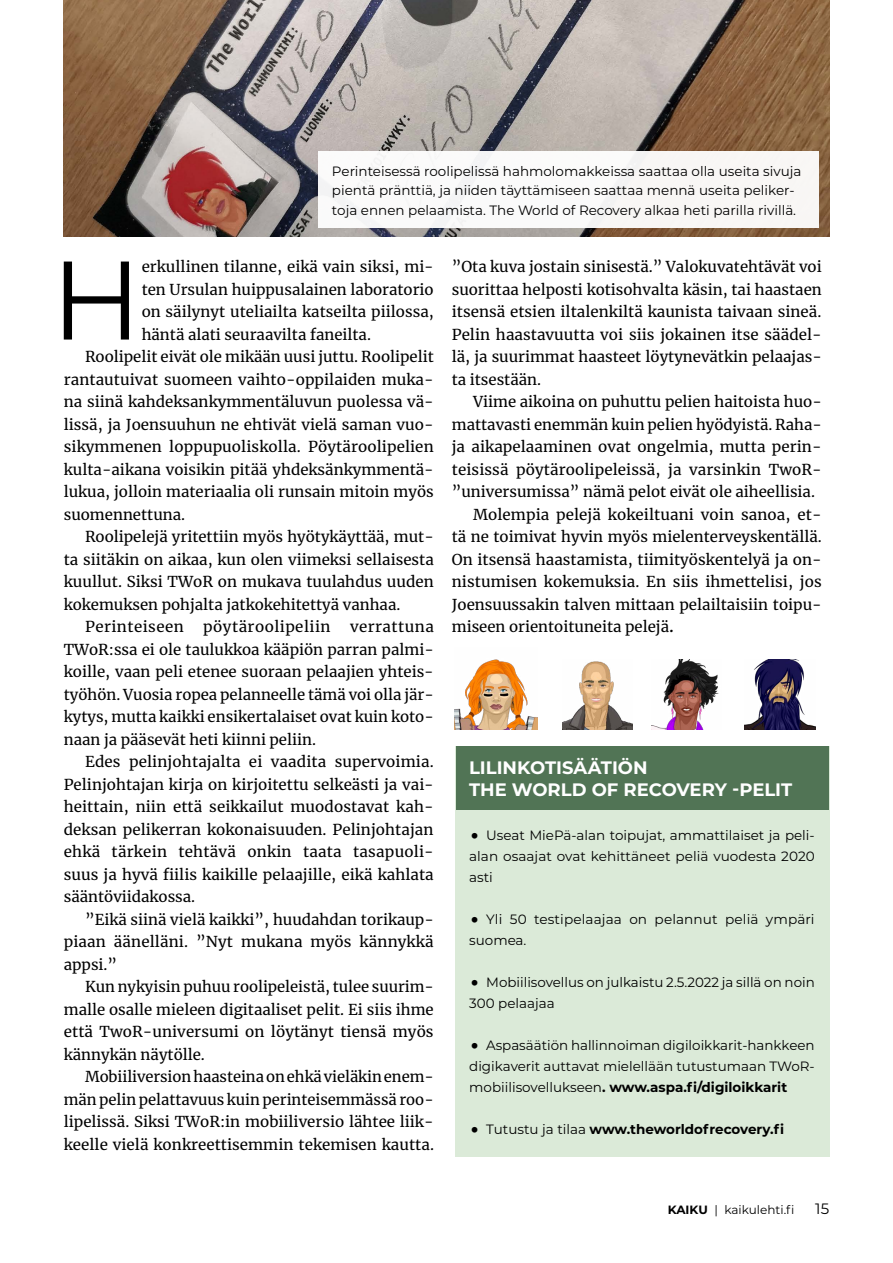
<style>
.page{position:relative;width:893px;height:1263px;background:#fff}
.page>*{position:absolute;margin:0;border:0;box-sizing:border-box;transform-origin:0 0}
.Leipäteksti_ekakappa{font:111.45px "Montserrat";color:#000}
.t1{font:700 18px "Montserrat";color:#fff}
.Leipäteksti{font:15px/22.5px "Merriweather";color:#000;text-align:justify}
.Leipäteksti_ekakappa-2{font:15px/22.5px "Merriweather";color:#000;text-align:justify}
.Leipäteksti-2{font:15px "Merriweather";letter-spacing:.03em;color:#000}
.t2{font:15px "Montserrat";color:#000}
.t3{font:13.5px/21px "Montserrat";color:#000}
.t4{font:700 13.5px "Montserrat";color:#000}
.t5{font:12px "Montserrat";color:#000}
.s1{font-size:18px}
.s2{font-size:37.5px}
.s3{font-weight:700}
.s4{font-weight:400;font-size:37.5px}
.s5{font-weight:400}
</style>
<div class="page">
<div style="left:455px;top:746px;width:374px;height:411px;background:#dbead8"></div>
<img style="left:64px;top:0;width:765px;height:237px">
<img style="left:745px;top:660px;width:70px;height:70px">
<img style="left:455px;top:659px;width:82px;height:71px">
<img style="left:563px;top:661px;width:70px;height:69px">
<img style="left:651px;top:660px;width:68px;height:70px">
<div style="left:318px;top:152px;width:501px;height:76px;background:#fff"></div>
<div style="left:456px;top:746px;width:372px;height:63px;background:#517455"></div>
<p class="t3" style="left:332px;top:160px;width:471px;line-height:19.5px">Perinteisessä roolipelissä hahmolomakkeissa saattaa olla useita sivuja pientä pränttiä, ja niiden täyttämiseen saattaa mennä useita peliker&shy;toja ennen pelaamista. The World of Recovery alkaa heti parilla rivillä.</p>
<p class="Leipäteksti_ekakappa" style="left:51px;top:223px;width:92px">H</p>
<p class="Leipäteksti_ekakappa-2" style="left:142px;top:255px;width:294px">erkullinen tilanne, eikä vain siksi, mi&shy;ten Ursulan huippusalainen laboratorio on säilynyt uteliailta katseilta piilossa, häntä alati seuraavilta faneilta.</p>
<p class="Leipäteksti" style="left:64px;top:345px;width:371px;text-indent:21px">Roolipelit eivät ole mikään uusi juttu. Roolipelit rantautuivat suomeen vaihto-oppilaiden muka&shy;na siinä kahdeksankymmentäluvun puolessa vä&shy;lissä, ja Joensuuhun ne ehtivät vielä saman vuo&shy;sikymmenen loppupuoliskolla. Pöytäroolipelien kulta-aikana voisikin pitää yhdeksänkymmentä&shy;lukua, jolloin materiaalia oli runsain mitoin myös suomennettuna.</p>
<p class="Leipäteksti" style="left:64px;top:525px;width:372px;text-indent:21px">Roolipelejä yritettiin myös hyötykäyttää, mut&shy;ta siitäkin on aikaa, kun olen viimeksi sellaisesta kuullut. Siksi TWoR on mukava tuulahdus uuden kokemuksen pohjalta jatkokehitettyä vanhaa.</p>
<p class="Leipäteksti-2" style="left:85px;top:616px;width:100px">Perinteiseen</p>
<p class="Leipäteksti-2" style="left:203px;top:616px;width:129px">pöytäroolipeliin</p>
<p class="Leipäteksti" style="left:64px;top:615px;width:372px;text-indent:286px">verrattuna TWoR:ssa ei ole taulukkoa kääpiön parran palmi&shy;koille, vaan peli etenee suoraan pelaajien yhteis&shy;työhön. Vuosia ropea pelanneelle tämä voi olla jär&shy;kytys, mutta kaikki ensikertalaiset ovat kuin koto&shy;naan ja pääsevät heti kiinni peliin.</p>
<p class="Leipäteksti" style="left:64px;top:750px;width:371px;text-indent:21px">Edes pelinjohtajalta ei vaadita supervoimia.<br>Pelinjohtajan kirja on kirjoitettu selkeästi ja vai&shy;heittain, niin että seikkailut muodostavat kah&shy;deksan pelikerran kokonaisuuden. Pelinjohtajan ehkä tärkein tehtävä onkin taata tasapuoli&shy;suus ja hyvä fiilis kaikille pelaajille, eikä kahlata sääntöviidakossa.</p>
<p class="Leipäteksti" style="left:64px;top:907px;width:371px;text-indent:21px">”Eikä siinä vielä kaikki”, huudahdan torikaup&shy;piaan äänelläni. ”Nyt mukana myös kännykkä appsi.”</p>
<p class="Leipäteksti" style="left:64px;top:975px;width:371px;text-indent:21px">Kun nykyisin puhuu roolipeleistä, tulee suurim&shy;malle osalle mieleen digitaaliset pelit. Ei siis ihme että TwoR-universumi on löytänyt tiensä myös kännykän näytölle.</p>
<p class="Leipäteksti" style="left:64px;top:1065px;width:372px;text-indent:21px">Mobiiliversion haasteina on ehkä vieläkin enem&shy;män pelin pelattavuus kuin perinteisemmässä roo&shy;lipelissä. Siksi TWoR:in mobiiliversio lähtee liik&shy;keelle vielä konkreettisemmin tekemisen kautta.</p>
<p class="Leipäteksti" style="left:452px;top:255px;width:371px">”Ota kuva jostain sinisestä.” Valokuvatehtävät voi suorittaa helposti kotisohvalta käsin, tai haastaen itsensä etsien iltalenkiltä kaunista taivaan sineä.<br>Pelin haastavuutta voi siis jokainen itse säädel&shy;lä, ja suurimmat haasteet löytynevätkin pelaajas&shy;ta itsestään.</p>
<p class="Leipäteksti" style="left:452px;top:390px;width:372px;text-indent:21px">Viime aikoina on puhuttu pelien haitoista huo&shy;mattavasti enemmän kuin pelien hyödyistä. Raha&shy;ja aikapelaaminen ovat ongelmia, mutta perin&shy;teisissä pöytäroolipeleissä, ja varsinkin TwoR-”universumissa” nämä pelot eivät ole aiheellisia.</p>
<p class="Leipäteksti" style="left:452px;top:502px;width:371px;text-indent:21px">Molempia pelejä kokeiltuani voin sanoa, et&shy;tä ne toimivat hyvin myös mielenterveyskentällä.<br>On itsensä haastamista, tiimityöskentelyä ja on&shy;nistumisen kokemuksia. En siis ihmettelisi, jos Joensuussakin talven mittaan pelailtaisiin toipu&shy;miseen orientoituneita pelejä<span class="s1">.</span></p>
<p class="t1" style="left:469px;top:755px;width:180px">LILINKOTISÄÄTIÖN</p>
<p class="t1" style="left:469px;top:777px;width:325px">THE WORLD OF RECOVERY -PELIT</p>
<p class="t3" style="left:469px;top:824px;width:347px;text-align:justify"><span class="s2">•</span> Useat MiePä-alan toipujat, ammattilaiset ja peli&shy;alan osaajat ovat kehittäneet peliä vuodesta 2020 asti</p>
<p class="t3" style="left:469px;top:908px;width:347px"><span class="s2">•</span> Yli 50 testipelaajaa on pelannut peliä ympäri suomea.</p>
<p class="t3" style="left:469px;top:971px;width:347px"><span class="s2">•</span> Mobiilisovellus on julkaistu 2.5.2022 ja sillä on noin<br>300 pelaajaa</p>
<p class="t3" style="left:469px;top:1034px;width:347px;text-align:justify"><span class="s2">•</span> Aspasäätiön hallinnoiman digiloikkarit-hankkeen digikaverit auttavat mielellään tutustumaan TWoR&shy;mobiilisovellukseen<span class="s3">. www.aspa.fi/digiloikkarit</span></p>
<p class="t4" style="left:469px;top:1120px;width:316px"><span class="s4">•</span> <span class="s5">Tutustu ja tilaa</span> www.theworldofrecovery.fi</p>
<p class="t5" style="left:668px;top:1201px;width:128px"><span class="s3">KAIKU</span> | kaikulehti.fi</p>
<p class="t2" style="left:815px;top:1198px;width:15px">15</p>
</div>
